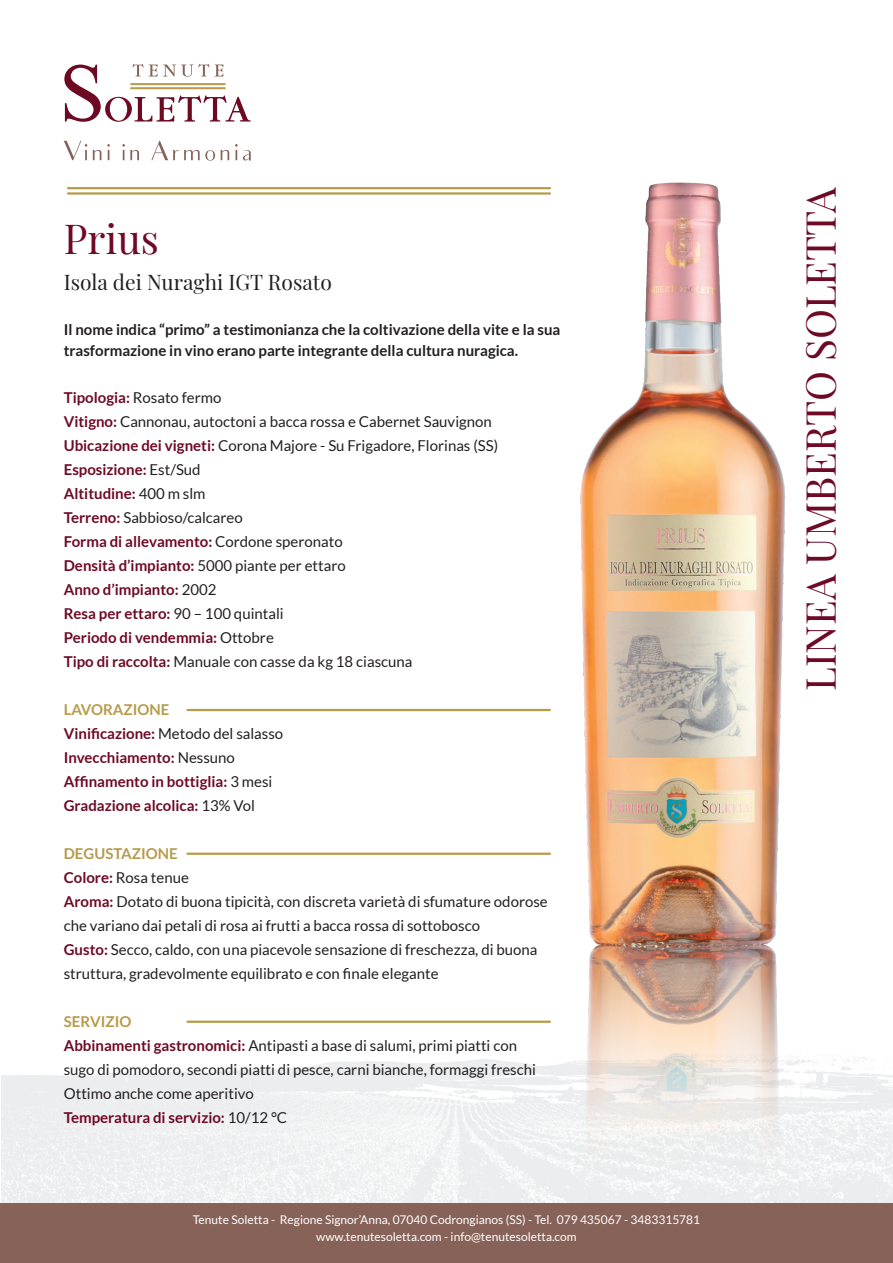
<style>
.page{position:relative;width:893px;height:1263px;background:#fff}
.page>*{position:absolute;margin:0;border:0;box-sizing:border-box;transform-origin:0 0}
.t1{font:40.5px "Playfair Display";color:#6f0a26}
.t2{font:21px "Playfair Display";color:#231f20}
.t3{font:15px/24px "Lato";color:#231f20}
.t4{font:700 15px "Lato";color:#6f0a26}
.t5{font:700 15px/21px "Lato";color:#231f20}
.t6{font:700 15px "Lato";color:#b79b4b}
.t7{font:12px "Lato";color:#fff}
.s1{font-weight:700;color:#6f0a26}
.s2{font-weight:400;color:#231f20}
</style>
<div class="page">
<svg style="left:64px;top:141px;width:23px;height:19px"></svg>
<svg style="left:93px;top:150px;width:8px;height:10px"></svg>
<svg style="left:107px;top:144px;width:3px;height:16px"></svg>
<svg style="left:122px;top:144px;width:17px;height:16px"></svg>
<svg style="left:151px;top:141px;width:64px;height:20px"></svg>
<svg style="left:221px;top:150px;width:8px;height:10px"></svg>
<svg style="left:235px;top:144px;width:16px;height:16px"></svg>
<svg style="left:64px;top:64px;width:187px;height:58px"></svg>
<img style="left:1px;top:1020px;width:369px;height:183px">
<div style="left:0;top:1203px;width:893px;height:60px;background:#876259"></div>
<hr style="left:68px;top:187px;width:482px;height:2px;background:#b79b4b">
<hr style="left:68px;top:192px;width:482px;height:3px;background:#b79b4b">
<hr style="left:188px;top:709px;width:362px;height:2px;background:#b79b4b">
<hr style="left:188px;top:853px;width:362px;height:2px;background:#b79b4b">
<hr style="left:188px;top:1020px;width:362px;height:3px;background:#b79b4b">
<img style="left:370px;top:182px;width:523px;height:1021px">
<p class="t1" style="left:64px;top:207px;width:97px">Prius</p>
<p class="t2" style="left:64px;top:266px;width:270px">Isola dei Nuraghi IGT Rosato</p>
<p class="t5" style="left:64px;top:319px;width:498px">Il nome indica “primo” a testimonianza che la coltivazione della vite e la sua trasformazione in vino erano parte integrante della cultura nuragica.</p>
<p class="t3" style="left:64px;top:386px;width:159px"><span class="s1">Tipologia:</span> Rosato fermo</p>
<p class="t3" style="left:64px;top:410px;width:430px"><span class="s1">Vitigno:</span> Cannonau, autoctoni a bacca rossa e Cabernet Sauvignon</p>
<p class="t3" style="left:64px;top:434px;width:436px"><span class="s1">Ubicazione dei vigneti:</span> Corona Majore - Su Frigadore, Florinas (SS)</p>
<p class="t4" style="left:64px;top:461px;width:138px">Esposizione: <span class="s2">Est/Sud</span></p>
<p class="t4" style="left:64px;top:485px;width:143px">Altitudine: <span class="s2">400 m slm</span></p>
<p class="t3" style="left:64px;top:506px;width:180px"><span class="s1">Terreno:</span> Sabbioso/calcareo</p>
<p class="t4" style="left:64px;top:533px;width:280px">Forma di allevamento: <span class="s2">Cordone speronato</span></p>
<p class="t3" style="left:64px;top:554px;width:283px"><span class="s1">Densità d’impianto:</span> 5000 piante per ettaro</p>
<p class="t4" style="left:64px;top:581px;width:154px">Anno d’impianto: <span class="s2">2002</span></p>
<p class="t4" style="left:64px;top:605px;width:221px">Resa per ettaro: <span class="s2">90 – 100 quintali</span></p>
<p class="t4" style="left:64px;top:629px;width:212px">Periodo di vendemmia: <span class="s2">Ottobre</span></p>
<p class="t3" style="left:64px;top:650px;width:350px"><span class="s1">Tipo di raccolta:</span> Manuale con casse da kg 18 ciascuna</p>
<p class="t6" style="left:64px;top:701px;width:107px">LAVORAZIONE</p>
<p class="t3" style="left:64px;top:722px;width:221px"><span class="s1">Vinificazione:</span> Metodo del salasso</p>
<p class="t4" style="left:64px;top:749px;width:173px">Invecchiamento: <span class="s2">Nessuno</span></p>
<p class="t4" style="left:64px;top:773px;width:210px">Affinamento in bottiglia: <span class="s2">3 mesi</span></p>
<p class="t4" style="left:64px;top:797px;width:193px">Gradazione alcolica: <span class="s2">13% Vol</span></p>
<p class="t6" style="left:64px;top:845px;width:115px">DEGUSTAZIONE</p>
<p class="t3" style="left:64px;top:866px;width:127px"><span class="s1">Colore:</span> Rosa tenue</p>
<p class="t3" style="left:64px;top:890px;width:485px"><span class="s1">Aroma:</span> Dotato di buona tipicità, con discreta varietà di sfumature odorose che variano dai petali di rosa ai frutti a bacca rossa di sottobosco</p>
<p class="t3" style="left:64px;top:938px;width:475px"><span class="s1">Gusto:</span> Secco, caldo, con una piacevole sensazione di freschezza, di buona struttura, gradevolmente equilibrato e con finale elegante</p>
<p class="t6" style="left:64px;top:1013px;width:69px">SERVIZIO</p>
<p class="t3" style="left:64px;top:1034px;width:474px"><span class="s1">Abbinamenti gastronomici:</span> Antipasti a base di salumi, primi piatti con sugo di pomodoro, secondi piatti di pesce, carni bianche, formaggi freschi<br>Ottimo anche come aperitivo</p>
<p class="t4" style="left:64px;top:1109px;width:225px">Temperatura di servizio: <span class="s2">10/12 °C</span></p>
<p class="t7" style="left:193px;top:1213px;width:509px">Tenute Soletta - Regione Signor’Anna, 07040 Codrongianos (SS) - Tel. 079 435067 - 3483315781</p>
<p class="t7" style="left:316px;top:1230px;width:262px">www.tenutesoletta.com - info@tenutesoletta.com</p>
<p class="t1" style="left:789px;top:691px;width:506px;rotate:-90deg">LINEA UMBERTO SOLETTA</p>
</div>
